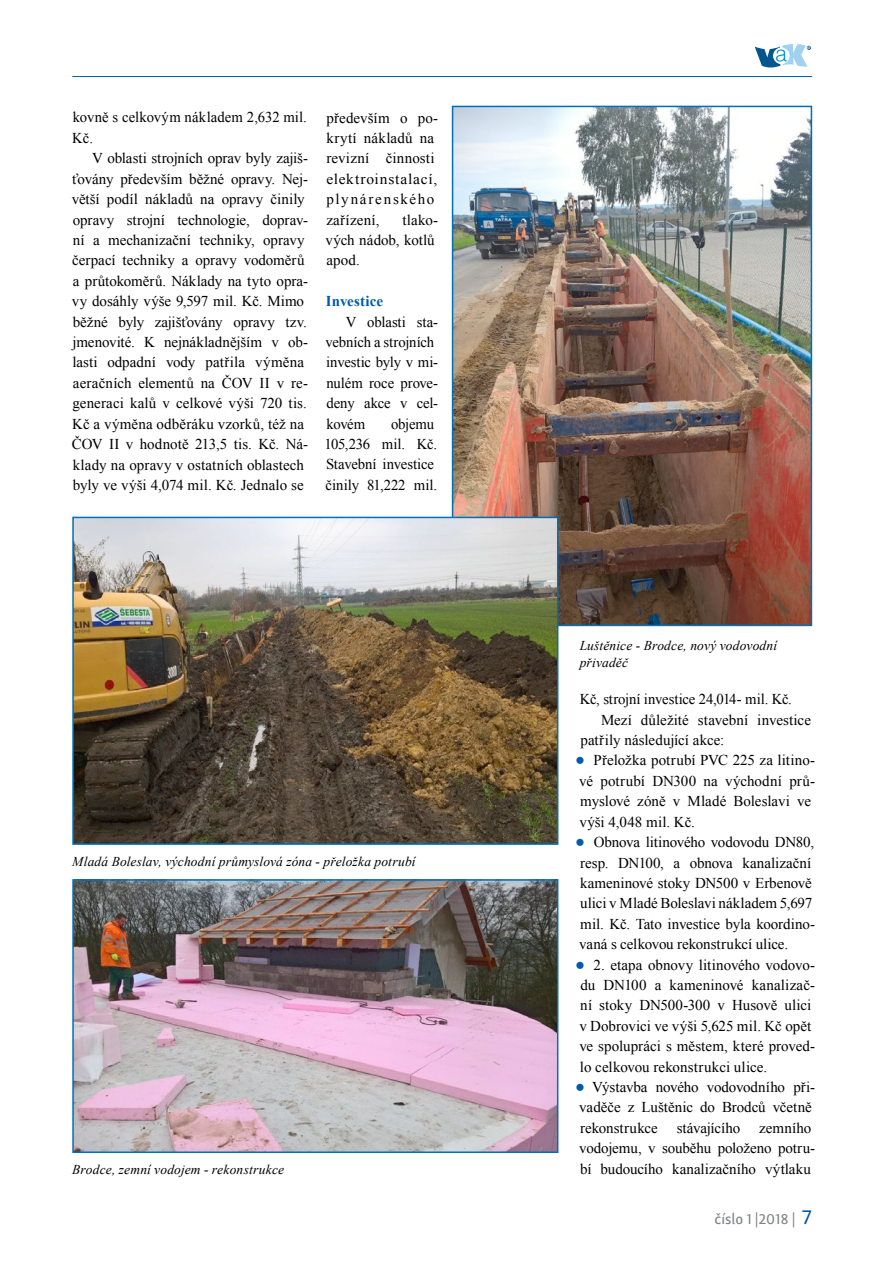
<style>
.page{position:relative;width:893px;height:1263px;background:#fff}
.page>*{position:absolute;margin:0;border:0;box-sizing:border-box;transform-origin:0 0}
.t1{font:15px/20.4px "Times New Roman";color:#000}
.t2{font:15px/20.4px "Times New Roman";letter-spacing:.025em;color:#000}
.t3{font:500 15px "Lisboa Sans";color:#808285}
.t4{font:700 15px "Times New Roman";letter-spacing:.005em;color:#005baa}
.t5{font:italic 13.5px/16.2px "Times New Roman";letter-spacing:.01em;color:#000}
.s1{font-style:italic;font-size:16.5px;color:#005baa}
.s2{font-size:21px;color:#005baa}
</style>
<div class="page">
<hr style="left:72px;top:76px;width:740px;height:1px;background:#005baa">
<svg style="left:755px;top:44px;width:56px;height:24px"></svg>
<img style="left:75px;top:882px;width:480px;height:268px">
<div style="left:72px;top:879px;width:486px;height:274px;border:2px solid #0070b6"></div>
<img style="left:455px;top:109px;width:354px;height:514px">
<div style="left:452px;top:106px;width:360px;height:520px;border:2px solid #0070b6"></div>
<img style="left:75px;top:520px;width:480px;height:322px">
<div style="left:72px;top:517px;width:486px;height:328px;border:2px solid #0070b6"></div>
<p class="t1" style="left:72px;top:107px;width:236px">kovně s celkovým nákladem 2,632 mil.<br>Kč.</p>
<p class="t1" style="left:72px;top:148px;width:238px;text-indent:20px">V oblasti strojních oprav byly zajiš&shy;ťovány především běžné opravy. Nej&shy;větší podíl nákladů na opravy činily opravy strojní technologie, doprav&shy;ní a mechanizační techniky, opravy čerpací techniky a opravy vodoměrů a průtokoměrů. Náklady na tyto opra&shy;vy dosáhly výše 9,597 mil. Kč. Mimo běžné byly zajišťovány opravy tzv. jmenovité. K nejnákladnějším v ob&shy;lasti odpadní vody patřila výměna aeračních elementů na ČOV II v re&shy;generaci kalů v celkové výši 720 tis.<br>Kč a výměna odběráku vzorků, též na ČOV II v hodnotě 213,5 tis. Kč. Ná&shy;klady na opravy v ostatních oblastech byly ve výši 4,074 mil. Kč. Jednalo se</p>
<p class="t2" style="left:326px;top:107px;width:113px">především o po&shy;krytí nákladů na revizní činnosti elektroinstalací, plynárenského zařízení,</p>
<p class="t1" style="left:325px;top:209px;width:114px;text-indent:77px">tlako&shy;vých nádob, kotlů apod.</p>
<p class="t4" style="left:326px;top:291px;width:59px">Investice</p>
<p class="t1" style="left:325px;top:311px;width:114px;text-indent:20px">V oblasti sta&shy;vebních a strojních investic byly v mi&shy;nulém roce prove&shy;deny akce v cel&shy;kovém</p>
<p class="t1" style="left:325px;top:413px;width:114px;text-indent:66px">objemu<br>105,236 mil. Kč.<br>Stavební investice činily 81,222 mil.</p>
<p class="t5" style="left:72px;top:853px;width:345px">Mladá Boleslav, východní průmyslová zóna - přeložka potrubí</p>
<p class="t5" style="left:72px;top:1161px;width:213px">Brodce, zemní vodojem - rekonstrukce</p>
<p class="t5" style="left:580px;top:637px;width:199px">Luštěnice - Brodce, nový vodovodní přivaděč</p>
<p class="t1" style="left:580px;top:689px;width:214px">Kč, strojní investice 24,014- mil. Kč.</p>
<p class="t1" style="left:601px;top:709px;width:211px">Mezí důležité stavební investice</p>
<p class="t1" style="left:580px;top:730px;width:145px">patřily následující akce:</p>
<p class="t1" style="left:575px;top:750px;width:241px"><span class="s1">●</span> Přeložka potrubí PVC 225 za litino&shy;vé potrubí DN300 na východní prů&shy;myslové zóně v Mladé Boleslavi ve výši 4,048 mil. Kč.</p>
<p class="t1" style="left:575px;top:832px;width:241px"><span class="s1">●</span> Obnova litinového vodovodu DN80, resp. DN100, a obnova kanalizační kameninové stoky DN500 v Erbenově ulici v Mladé Boleslavi nákladem 5,697 mil. Kč. Tato investice byla koordino&shy;vaná s celkovou rekonstrukcí ulice.</p>
<p class="t1" style="left:575px;top:954px;width:242px"><span class="s1">●</span> 2. etapa obnovy litinového vodovo&shy;du DN100 a kameninové kanalizač&shy;ní stoky DN500-300 v Husově ulici v Dobrovici ve výši 5,625 mil. Kč opět ve spolupráci s městem, které proved&shy;lo celkovou rekonstrukci ulice.</p>
<p class="t1" style="left:575px;top:1076px;width:241px"><span class="s1">●</span> Výstavba nového vodovodního při&shy;vaděče z Luštěnic do Brodců včetně rekonstrukce</p>
<p class="t1" style="left:677px;top:1117px;width:65px">stávajícího</p>
<p class="t1" style="left:579px;top:1117px;width:237px;text-indent:180px">zemního vodojemu, v souběhu položeno potru&shy;bí budoucího kanalizačního výtlaku</p>
<p class="t3" style="left:714px;top:1210px;width:99px">číslo 1 |2018 | <span class="s2">7</span></p>
</div>
